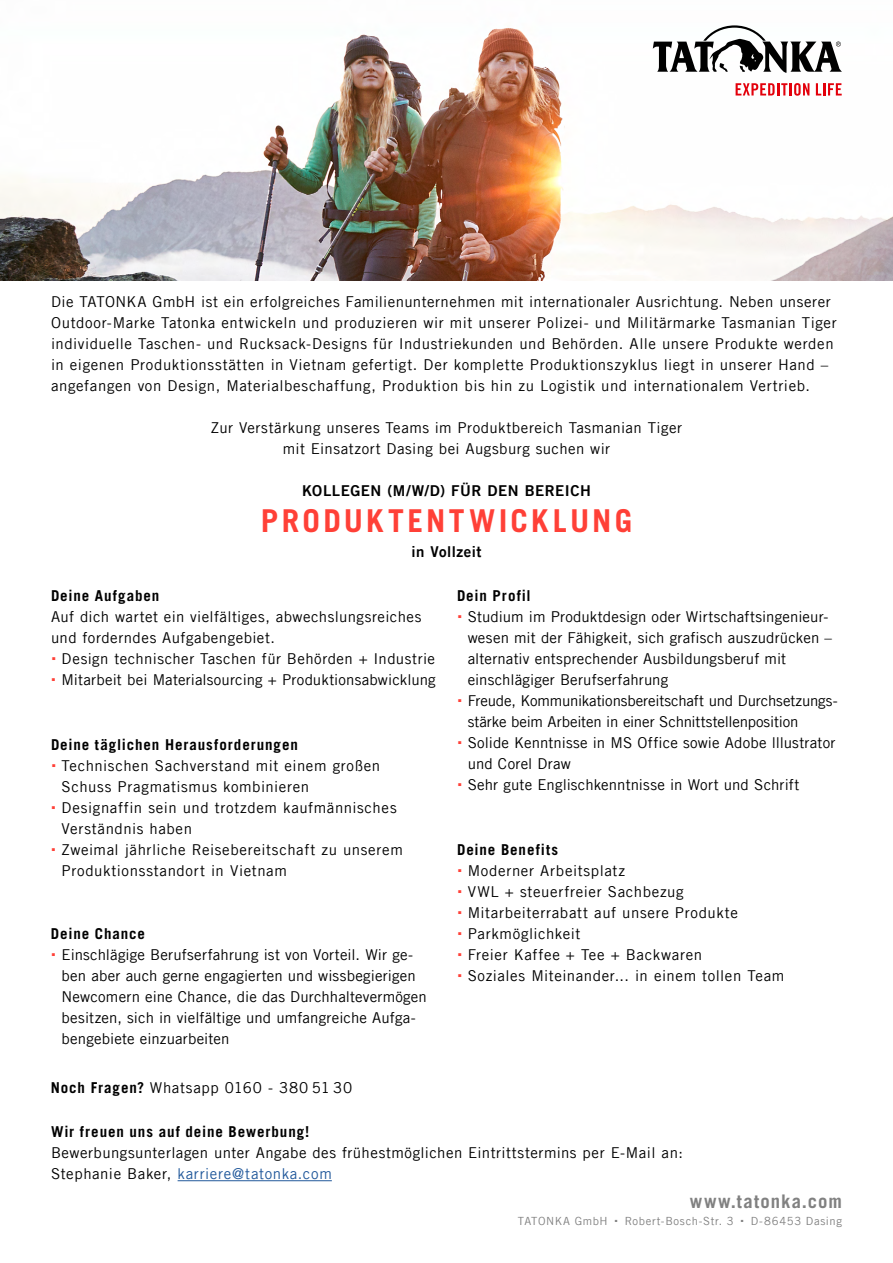
<style>
.page{position:relative;width:893px;height:1263px;background:#fff}
.page>*{position:absolute;margin:0;border:0;box-sizing:border-box;transform-origin:0 0}
.t1{font:700 31.5px "Trade Gothic LT Com";letter-spacing:.105em;color:#ff4037}
.t2{font:700 18.75px "Trade Gothic LT Com";letter-spacing:.065em;color:#818181}
.t3{font:15px/21px "Trade Gothic LT Com";letter-spacing:.03em;color:#000}
.t4{font:15px/21px "Trade Gothic LT Com";letter-spacing:.005em;color:#000}
.t5{font:15px/21px "Trade Gothic LT Com";letter-spacing:.01em;color:#000}
.t6{font:700 15px "Trade Gothic LT Com";letter-spacing:.06em;color:#000}
.t7{font:15px "Trade Gothic LT Com Bd 2";letter-spacing:.035em;color:#000}
.t8{font:11.25px "Trade Gothic LT Com";letter-spacing:.055em;color:#818181}
.s1{font-weight:700}
.s2{color:#22599b}
</style>
<div class="page">
<img style="left:0;top:28px;width:893px;height:253px">
<hr style="left:178px;top:1180px;width:154px;height:1px;background:#22599b">
<svg style="left:653px;top:25px;width:189px;height:48px"></svg>
<svg style="left:736px;top:83px;width:73px;height:13px"></svg>
<svg style="left:816px;top:83px;width:26px;height:12px"></svg>
<p class="t3" style="left:51px;top:290px;width:787px">Die TATONKA GmbH ist ein erfolgreiches Familienunternehmen mit internationaler Ausrichtung. Neben unserer Outdoor-Marke Tatonka entwickeln und produzieren wir mit unserer Polizei- und Militärmarke Tasmanian Tiger individuelle Taschen- und Rucksack-Designs für Industriekunden und Behörden. Alle unsere Produkte werden in eigenen Produktionsstätten in Vietnam gefertigt. Der komplette Produktionszyklus liegt in unserer Hand – angefangen von Design, Materialbeschaffung, Produktion bis hin zu Logistik und internationalem Vertrieb.</p>
<p class="t3" style="left:211px;top:416px;width:473px;text-align:center">Zur Verstärkung unseres Teams im Produktbereich Tasmanian Tiger mit Einsatzort Dasing bei Augsburg suchen wir</p>
<p class="t7" style="left:302px;top:481px;width:290px">KOLLEGEN (M/W/D) FÜR DEN BEREICH</p>
<h1 class="t1" style="left:261px;top:501px;width:373px">PRODUKTENTWICKLUNG</h1>
<p class="t7" style="left:411px;top:542px;width:72px">in Vollzeit</p>
<p class="t6" style="left:51px;top:587px;width:110px">Deine Aufgaben</p>
<p class="t3" style="left:51px;top:606px;width:372px">Auf dich wartet ein vielfältiges, abwechslungsreiches und forderndes Aufgabengebiet.</p>
<p class="t3" style="left:62px;top:648px;width:376px">Design technischer Taschen für Behörden + Industrie<br>Mitarbeit bei Materialsourcing + Produktionsabwicklung</p>
<p class="t6" style="left:457px;top:587px;width:75px">Dein Profil</p>
<p class="t4" style="left:468px;top:606px;width:372px">Studium im Produktdesign oder Wirtschaftsingenieur&shy;wesen mit der Fähigkeit, sich grafisch auszudrücken – alternativ entsprechender Ausbildungsberuf mit einschlägiger Berufserfahrung<br>Freude, Kommunikationsbereitschaft und Durchsetzungs&shy;stärke beim Arbeiten in einer Schnittstellenposition Solide Kenntnisse in MS Office sowie Adobe lllustrator und Corel Draw<br>Sehr gute Englischkenntnisse in Wort und Schrift</p>
<p class="t6" style="left:51px;top:736px;width:248px">Deine täglichen Herausforderungen</p>
<p class="t3" style="left:62px;top:755px;width:343px">Technischen Sachverstand mit einem großen Schuss Pragmatismus kombinieren<br>Designaffin sein und trotzdem kaufmännisches Verständnis haben<br>Zweimal jährliche Reisebereitschaft zu unserem Produktionsstandort in Vietnam</p>
<p class="t6" style="left:457px;top:841px;width:102px">Deine Benefits</p>
<p class="t3" style="left:468px;top:860px;width:318px">Moderner Arbeitsplatz<br>VWL + steuerfreier Sachbezug<br>Mitarbeiterrabatt auf unsere Produkte<br>Parkmöglichkeit<br>Freier Kaffee + Tee + Backwaren<br>Soziales Miteinander... in einem tollen Team</p>
<p class="t6" style="left:51px;top:925px;width:96px">Deine Chance</p>
<p class="t5" style="left:62px;top:944px;width:367px">Einschlägige Berufserfahrung ist von Vorteil. Wir ge&shy;ben aber auch gerne engagierten und wissbegierigen Newcomern eine Chance, die das Durchhaltevermögen besitzen, sich in vielfältige und umfangreiche Aufga&shy;bengebiete einzuarbeiten</p>
<p class="t3" style="left:51px;top:1076px;width:303px"><span class="s1">Noch Fragen?</span> Whatsapp 0160 - 380 51 30</p>
<p class="t6" style="left:51px;top:1123px;width:260px">Wir freuen uns auf deine Bewerbung!</p>
<p class="t3" style="left:51px;top:1142px;width:633px">Bewerbungsunterlagen unter Angabe des frühestmöglichen Eintrittstermins per E-Mail an:<br>Stephanie Baker, <span class="s2">karriere@tatonka.com</span></p>
<p class="t2" style="left:690px;top:1189px;width:154px">www.tatonka.com</p>
<p class="t8" style="left:518px;top:1214px;width:91px">TATONKA GmbH</p>
<p class="t8" style="left:625px;top:1214px;width:110px">Robert-Bosch-Str. 3</p>
<p class="t8" style="left:751px;top:1214px;width:93px">D-86453 Dasing</p>
</div>
